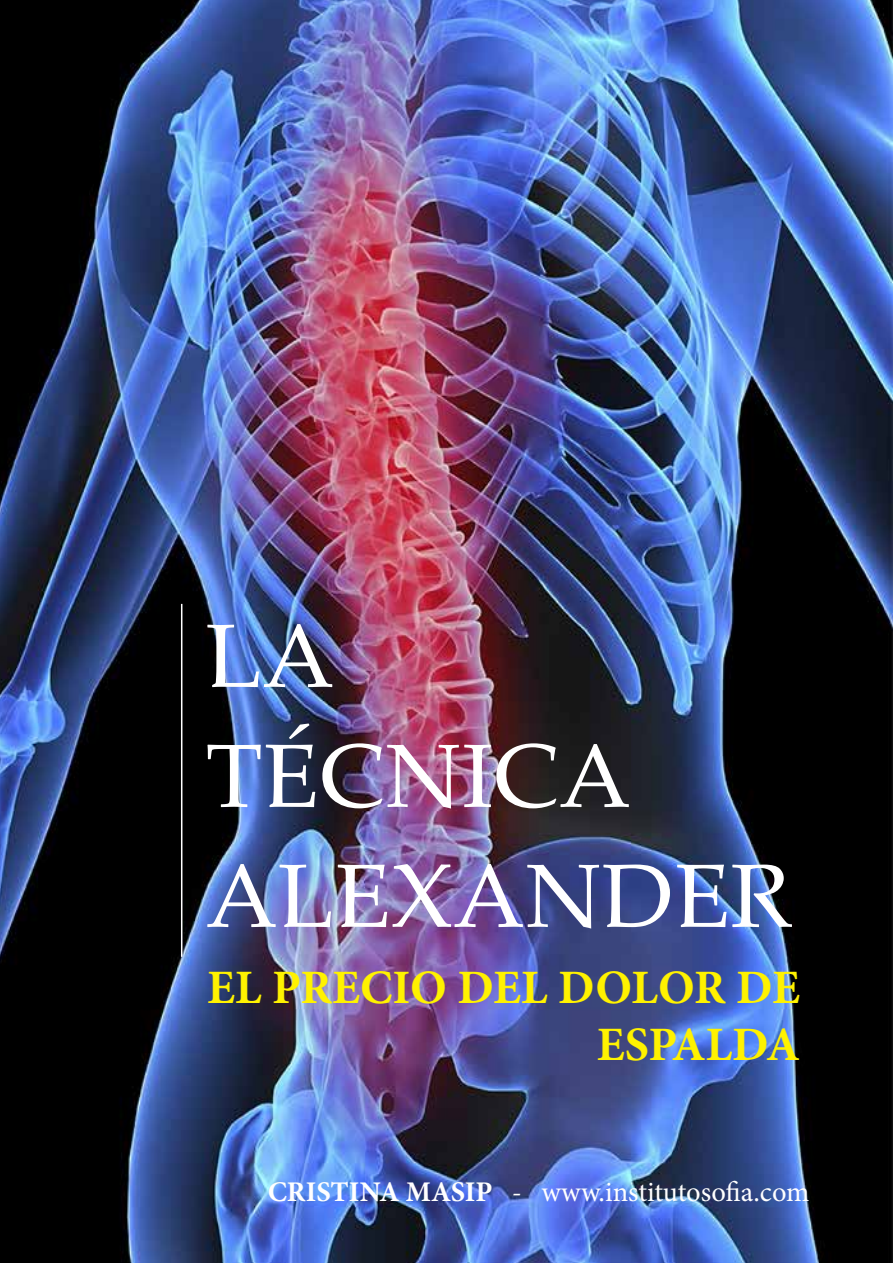
<style>
.page{position:relative;width:893px;height:1263px;background:#fff}
.page>*{position:absolute;margin:0;border:0;box-sizing:border-box;transform-origin:0 0}
.t1{font:90px/120px "Palatino Linotype";color:#fff}
.t2{font:700 48px/57.6px "Minion Pro";color:#fff200;text-align:right}
.t3{font:28.5px "Minion Pro";letter-spacing:-.005em;color:#fff}
.s1{font-weight:700}
</style>
<div class="page">
<img style="left:0;top:0;width:893px;height:1263px">
<hr style="left:181px;top:604px;width:1px;height:353px;background:#fff">
<h1 class="t1" style="left:206px;top:593px;width:588px">LA<br>TÉCNICA<br>ALEXANDER</h1>
<h2 class="t2" style="left:207px;top:958px;width:594px">EL PRECIO DEL DOLOR DE<br>ESPALDA</h2>
<p class="t3" style="left:268px;top:1173px;width:543px"><span class="s1">CRISTINA MASIP</span> - www.institutosofia.com</p>
</div>
